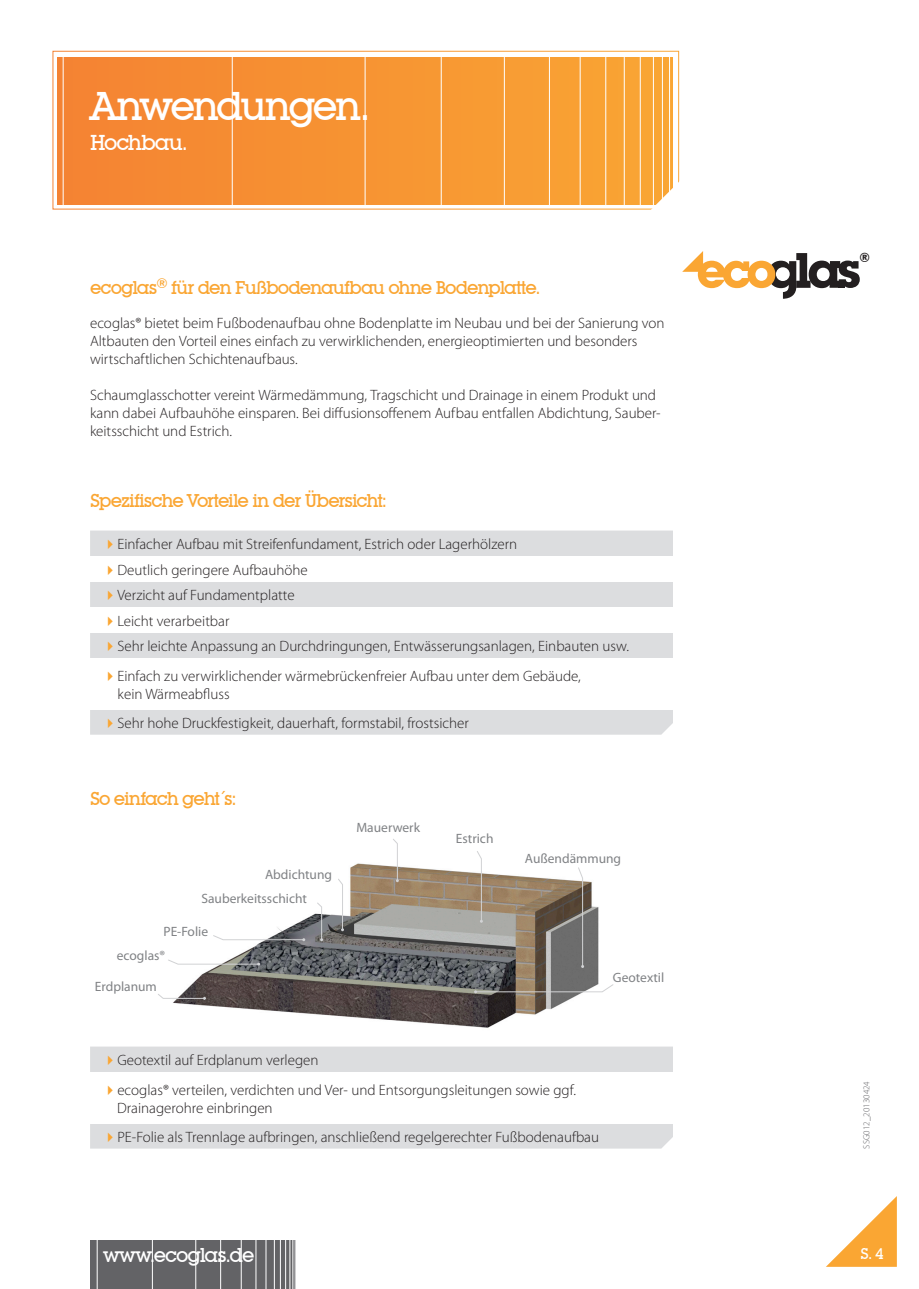
<style>
.page{position:relative;width:919px;height:1289px;background:#fff}
.page>*{position:absolute;margin:0;border:0;box-sizing:border-box;transform-origin:0 0}
.t1{font:500 39px "Lubalin Graph IT Cby BT";letter-spacing:-.07em;color:#fff}
.t2{font:500 21px "Lubalin Graph IT Cby BT";letter-spacing:-.05em;color:#fff}
.t3{font:500 19.5px "Lubalin Graph IT Cby BT";letter-spacing:-.05em;color:#fff}
.t4{font:500 18px "Lubalin Graph IT Cby BT";letter-spacing:-.06em;color:#faa633}
.t5{font:300 15px/18px "Myriad Pro";color:#231f20}
.t6{font:500 15px "Lubalin Graph IT Cby BT";color:#fff}
.t7{font:13.5px "Myriad Pro";color:#808285}
.t8{font:700 12.6px "Lubalin Graph IT Cby BT";color:#231f20}
.t9{font:300 9px "Myriad Pro";letter-spacing:.005em;color:#636366}
.s1{color:#faa633}
</style>
<div class="page">
<svg style="left:682px;top:251px;width:177px;height:48px"></svg>
<svg style="left:826px;top:1197px;width:70px;height:69px"></svg>
<div style="left:90px;top:1240px;width:205px;height:48px;background:#636366"></div>
<hr style="left:152px;top:1237px;width:1px;height:51px;background:#fff">
<hr style="left:97px;top:1237px;width:1px;height:51px;background:#fff">
<hr style="left:256px;top:1237px;width:1px;height:51px;background:#fff">
<hr style="left:266px;top:1237px;width:1px;height:51px;background:#fff">
<hr style="left:274px;top:1237px;width:1px;height:51px;background:#fff">
<hr style="left:280px;top:1237px;width:1px;height:51px;background:#fff">
<hr style="left:285px;top:1237px;width:1px;height:51px;background:#fff">
<hr style="left:289px;top:1237px;width:1px;height:51px;background:#fff">
<hr style="left:241px;top:1237px;width:1px;height:51px;background:#fff">
<hr style="left:220px;top:1237px;width:1px;height:51px;background:#fff">
<hr style="left:195px;top:1237px;width:1px;height:51px;background:#fff">
<hr style="left:292px;top:1237px;width:1px;height:51px;background:#fff">
<div style="left:58px;top:57px;width:614px;height:147px;background:linear-gradient(to right,#f48333,#f9a635)"></div>
<hr style="left:232px;top:57px;width:1px;height:151px;background:#fff">
<hr style="left:63px;top:57px;width:1px;height:151px;background:#fff">
<hr style="left:549px;top:57px;width:1px;height:151px;background:#fff">
<hr style="left:580px;top:57px;width:1px;height:151px;background:#fff">
<hr style="left:605px;top:57px;width:1px;height:151px;background:#fff">
<hr style="left:624px;top:57px;width:1px;height:151px;background:#fff">
<hr style="left:640px;top:57px;width:1px;height:151px;background:#fff">
<hr style="left:653px;top:57px;width:1px;height:151px;background:#fff">
<hr style="left:504px;top:57px;width:1px;height:151px;background:#fff">
<hr style="left:441px;top:57px;width:1px;height:151px;background:#fff">
<hr style="left:365px;top:57px;width:1px;height:151px;background:#fff">
<hr style="left:662px;top:57px;width:1px;height:151px;background:#fff">
<hr style="left:669px;top:57px;width:1px;height:151px;background:#fff">
<div style="left:53px;top:51px;width:625px;height:158px;border:1px solid #fff"></div>
<svg style="left:648px;top:179px;width:32px;height:31px"></svg>
<img style="left:173px;top:863px;width:426px;height:165px">
<svg style="left:168px;top:959px;width:92px;height:6px"></svg>
<svg style="left:158px;top:993px;width:48px;height:6px"></svg>
<svg style="left:212px;top:934px;width:93px;height:7px"></svg>
<svg style="left:316px;top:901px;width:7px;height:40px"></svg>
<svg style="left:392px;top:839px;width:7px;height:43px"></svg>
<svg style="left:337px;top:878px;width:7px;height:53px"></svg>
<svg style="left:476px;top:851px;width:7px;height:71px"></svg>
<svg style="left:577px;top:866px;width:7px;height:101px"></svg>
<svg style="left:474px;top:983px;width:140px;height:10px"></svg>
<div style="left:90px;top:1046px;width:583px;height:102px;background:#dcdddf"></div>
<div style="left:90px;top:1072px;width:583px;height:51px;background:#fff"></div>
<div style="left:90px;top:530px;width:583px;height:204px;background:#dcdddf"></div>
<div style="left:90px;top:556px;width:583px;height:25px;background:#fff"></div>
<div style="left:90px;top:607px;width:583px;height:25px;background:#fff"></div>
<div style="left:90px;top:658px;width:583px;height:51px;background:#fff"></div>
<h1 class="t1" style="left:90px;top:82px;width:282px">Anwendungen.</h1>
<h2 class="t2" style="left:90px;top:130px;width:99px">Hochbau.</h2>
<p class="t4" style="left:90px;top:276px;width:452px">ecoglas<sup>®</sup> für den Fußbodenaufbau ohne Bodenplatte.</p>
<p class="t5" style="left:90px;top:314px;width:576px">ecoglas® bietet beim Fußbodenaufbau ohne Bodenplatte im Neubau und bei der Sanierung von<br>Altbauten den Vorteil eines einfach zu verwirklichenden, energieoptimierten und besonders wirtschaftlichen Schichtenaufbaus.</p>
<p class="t5" style="left:90px;top:386px;width:572px">Schaumglasschotter vereint Wärmedämmung, Tragschicht und Drainage in einem Produkt und kann dabei Aufbauhöhe einsparen. Bei diffusionsoffenem Aufbau entfallen Abdichtung, Sauber&shy;keitsschicht und Estrich.</p>
<p class="t4" style="left:90px;top:490px;width:298px">Spezifische Vorteile in der Übersicht:</p>
<p class="t5" style="left:102px;top:535px;width:416px"><span class="s1">✔</span>Einfacher Aufbau mit Streifenfundament, Estrich oder Lagerhölzern</p>
<p class="t5" style="left:102px;top:561px;width:207px"><span class="s1">✔</span>Deutlich geringere Aufbauhöhe</p>
<p class="t5" style="left:102px;top:586px;width:194px"><span class="s1">✔</span>Verzicht auf Fundamentplatte</p>
<p class="t5" style="left:102px;top:612px;width:129px"><span class="s1">✔</span>Leicht verarbeitbar</p>
<p class="t5" style="left:102px;top:637px;width:528px"><span class="s1">✔</span>Sehr leichte Anpassung an Durchdringungen, Entwässerungsanlagen, Einbauten usw.</p>
<p class="t5" style="left:118px;top:667px;width:465px;text-indent:-15px"><span class="s1">✔</span>Einfach zu verwirklichender wärmebrückenfreier Aufbau unter dem Gebäude, kein Wärmeabfluss</p>
<p class="t5" style="left:102px;top:714px;width:368px"><span class="s1">✔</span>Sehr hohe Druckfestigkeit, dauerhaft, formstabil, frostsicher</p>
<p class="t4" style="left:90px;top:787px;width:148px">So einfach geht´s:</p>
<p class="t7" style="left:265px;top:866px;width:69px">Abdichtung</p>
<p class="t7" style="left:201px;top:890px;width:107px">Sauberkeitsschicht</p>
<p class="t7" style="left:163px;top:922px;width:46px">PE-Folie</p>
<p class="t7" style="left:117px;top:947px;width:50px">ecoglas®</p>
<p class="t7" style="left:95px;top:977px;width:64px">Erdplanum</p>
<p class="t7" style="left:356px;top:819px;width:65px">Mauerwerk</p>
<p class="t7" style="left:456px;top:830px;width:39px">Estrich</p>
<p class="t7" style="left:525px;top:849px;width:98px">Außendämmung</p>
<p class="t7" style="left:613px;top:969px;width:53px">Geotextil</p>
<p class="t5" style="left:102px;top:1051px;width:218px"><span class="s1">✔</span>Geotextil auf Erdplanum verlegen</p>
<p class="t5" style="left:117px;top:1080px;width:460px;text-indent:-15px"><span class="s1">✔</span>ecoglas® verteilen, verdichten und Ver- und Entsorgungsleitungen sowie ggf.<br>Drainagerohre einbringen</p>
<p class="t5" style="left:102px;top:1128px;width:498px"><span class="s1">✔</span>PE-Folie als Trennlage aufbringen, anschließend regelgerechter Fußbodenaufbau</p>
<p class="t8" style="left:859px;top:250px;width:12px">®</p>
<p class="t9" style="left:861px;top:1148px;width:69px;rotate:-90deg">SSG012_20130424</p>
<h3 class="t3" style="left:103px;top:1243px;width:153px">www.ecoglas.de</h3>
<p class="t6" style="left:860px;top:1244px;width:25px">S. 4</p>
</div>
